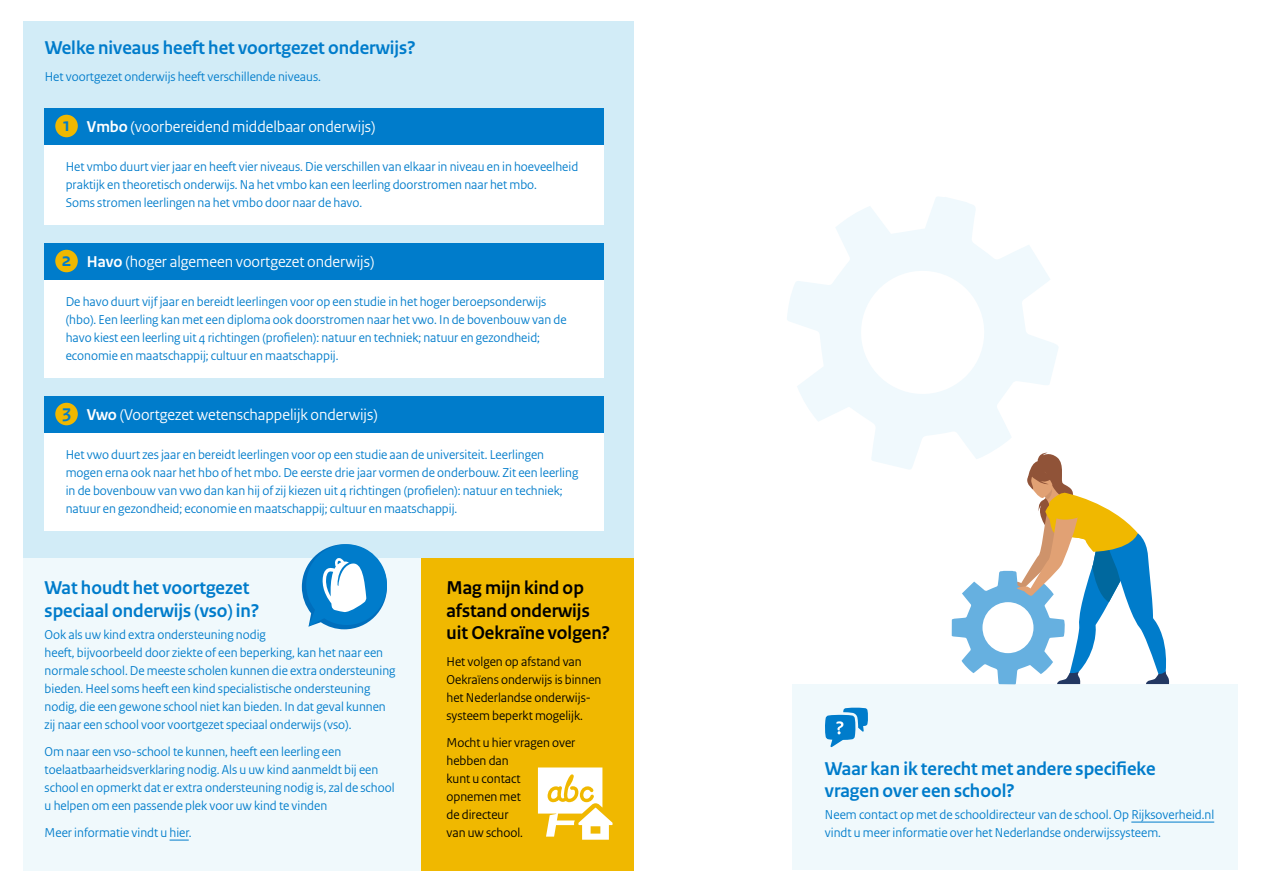
<style>
.page{position:relative;width:1263px;height:893px;background:#fff}
.page>*{position:absolute;margin:0;border:0;box-sizing:border-box;transform-origin:0 0}
.H2_Kop{font:700 19.5px/22.5px "Rijksoverheid Sans Heading";color:#007ccb}
.H3_kop{font:700 19.5px/22.5px "Rijksoverheid Sans Heading";color:#007ccb}
.H2_Kop-2{font:700 19.5px/22.5px "Rijksoverheid Sans Heading";color:#000}
.H4_Kop{font:16.5px "Rijksoverheid Sans Heading";color:#fff}
.Plat{font:13.5px/18px "Rijksoverheid Sans Heading";color:#007ccb}
.Plat-2{font:13.5px/18px "Rijksoverheid Sans Heading";color:#000}
.s1{font-weight:700}
</style>
<div class="page">
<div style="left:23px;top:554px;width:398px;height:316px;background:#f0f9fc"></div>
<div style="left:421px;top:554px;width:213px;height:316px;background:#f0b800"></div>
<div style="left:23px;top:21px;width:611px;height:537px;background:#d2ecf7"></div>
<div style="left:45px;top:109px;width:559px;height:116px;background:#fff"></div>
<div style="left:45px;top:244px;width:559px;height:134px;background:#fff"></div>
<div style="left:45px;top:397px;width:559px;height:134px;background:#fff"></div>
<div style="left:45px;top:108px;width:559px;height:36px;background:#007ccb"></div>
<div style="left:45px;top:243px;width:559px;height:36px;background:#007ccb"></div>
<div style="left:45px;top:396px;width:559px;height:36px;background:#007ccb"></div>
<div style="left:792px;top:684px;width:445px;height:186px;background:#f0f9fc"></div>
<div style="left:55px;top:115px;width:23px;height:22px;background:#f0b800;border-radius:50%"></div>
<div style="left:55px;top:250px;width:23px;height:22px;background:#f0b800;border-radius:50%"></div>
<div style="left:55px;top:403px;width:23px;height:22px;background:#f0b800;border-radius:50%"></div>
<svg style="left:538px;top:767px;width:74px;height:73px"></svg>
<svg style="left:302px;top:544px;width:85px;height:85px"></svg>
<svg style="left:825px;top:708px;width:43px;height:39px"></svg>
<svg style="left:170px;top:840px;width:19px;height:1px"></svg>
<hr style="left:1131px;top:822px;width:83px;height:1px;background:#007ccb">
<svg style="left:952px;top:459px;width:218px;height:225px"></svg>
<svg style="left:787px;top:197px;width:272px;height:273px"></svg>
<h2 class="H2_Kop" style="left:45px;top:37px;width:372px">Welke niveaus heeft het voortgezet onderwijs?</h2>
<p class="Plat" style="left:45px;top:68px;width:278px">Het voortgezet onderwijs heeft verschillende niveaus.</p>
<p class="H4_Kop" style="left:87px;top:117px;width:290px"><span class="s1">Vmbo</span> (voorbereidend middelbaar onderwijs)</p>
<p class="Plat" style="left:66px;top:158px;width:514px">Het vmbo duurt vier jaar en heeft vier niveaus. Die verschillen van elkaar in niveau en in hoeveelheid praktijk en theoretisch onderwijs. Na het vmbo kan een leerling doorstromen naar het mbo.<br>Soms stromen leerlingen na het vmbo door naar de havo.</p>
<h1 class="H3_kop" style="left:63px;top:114px;width:9px">1</h1>
<h1 class="H3_kop" style="left:62px;top:248px;width:11px">2</h1>
<p class="H4_Kop" style="left:87px;top:252px;width:289px"><span class="s1">Havo</span> (hoger algemeen voortgezet onderwijs)</p>
<p class="Plat" style="left:66px;top:293px;width:502px">De havo duurt vijf jaar en bereidt leerlingen voor op een studie in het hoger beroepsonderwijs (hbo). Een leerling kan met een diploma ook doorstromen naar het vwo. In de bovenbouw van de havo kiest een leerling uit 4 richtingen (profielen): natuur en techniek; natuur en gezondheid; economie en maatschappij; cultuur en maatschappij.</p>
<h1 class="H3_kop" style="left:62px;top:401px;width:10px">3</h1>
<p class="H4_Kop" style="left:87px;top:405px;width:292px"><span class="s1">Vwo</span> (Voortgezet wetenschappelijk onderwijs)</p>
<p class="Plat" style="left:66px;top:446px;width:514px">Het vwo duurt zes jaar en bereidt leerlingen voor op een studie aan de universiteit. Leerlingen mogen erna ook naar het hbo of het mbo. De eerste drie jaar vormen de onderbouw. Zit een leerling in de bovenbouw van vwo dan kan hij of zij kiezen uit 4 richtingen (profielen): natuur en techniek; natuur en gezondheid; economie en maatschappij; cultuur en maatschappij.</p>
<h2 class="H2_Kop" style="left:45px;top:577px;width:216px">Wat houdt het voortgezet speciaal onderwijs (vso) in?</h2>
<p class="Plat" style="left:45px;top:626px;width:352px">Ook als uw kind extra ondersteuning nodig<br>heeft, bijvoorbeeld door ziekte of een beperking, kan het naar een normale school. De meeste scholen kunnen die extra ondersteuning bieden. Heel soms heeft een kind specialistische ondersteuning nodig, die een gewone school niet kan bieden. In dat geval kunnen zij naar een school voor voortgezet speciaal onderwijs (vso).</p>
<p class="Plat" style="left:45px;top:743px;width:351px">Om naar een vso-school te kunnen, heeft een leerling een toelaatbaarheidsverklaring nodig. Als u uw kind aanmeldt bij een school en opmerkt dat er extra ondersteuning nodig is, zal de school u helpen om een passende plek voor uw kind te vinden</p>
<p class="Plat" style="left:45px;top:824px;width:148px">Meer informatie vindt u hier.</p>
<h2 class="H2_Kop-2" style="left:446px;top:577px;width:165px">Mag mijn kind op afstand onderwijs uit Oekraïne volgen?</h2>
<p class="Plat-2" style="left:446px;top:653px;width:156px">Het volgen op afstand van<br>Oekraïens onderwijs is binnen het Nederlandse onderwijs&shy;systeem beperkt mogelijk.</p>
<p class="Plat-2" style="left:446px;top:734px;width:130px">Mocht u hier vragen over hebben dan<br>kunt u contact<br>opnemen met<br>de directeur<br>van uw school.</p>
<h3 class="H3_kop" style="left:825px;top:757px;width:332px">Waar kan ik terecht met andere specifieke vragen over een school?</h3>
<p class="Plat" style="left:825px;top:806px;width:391px">Neem contact op met de schooldirecteur van de school. Op Rijksoverheid.nl vindt u meer informatie over het Nederlandse onderwijssysteem.</p>
</div>
